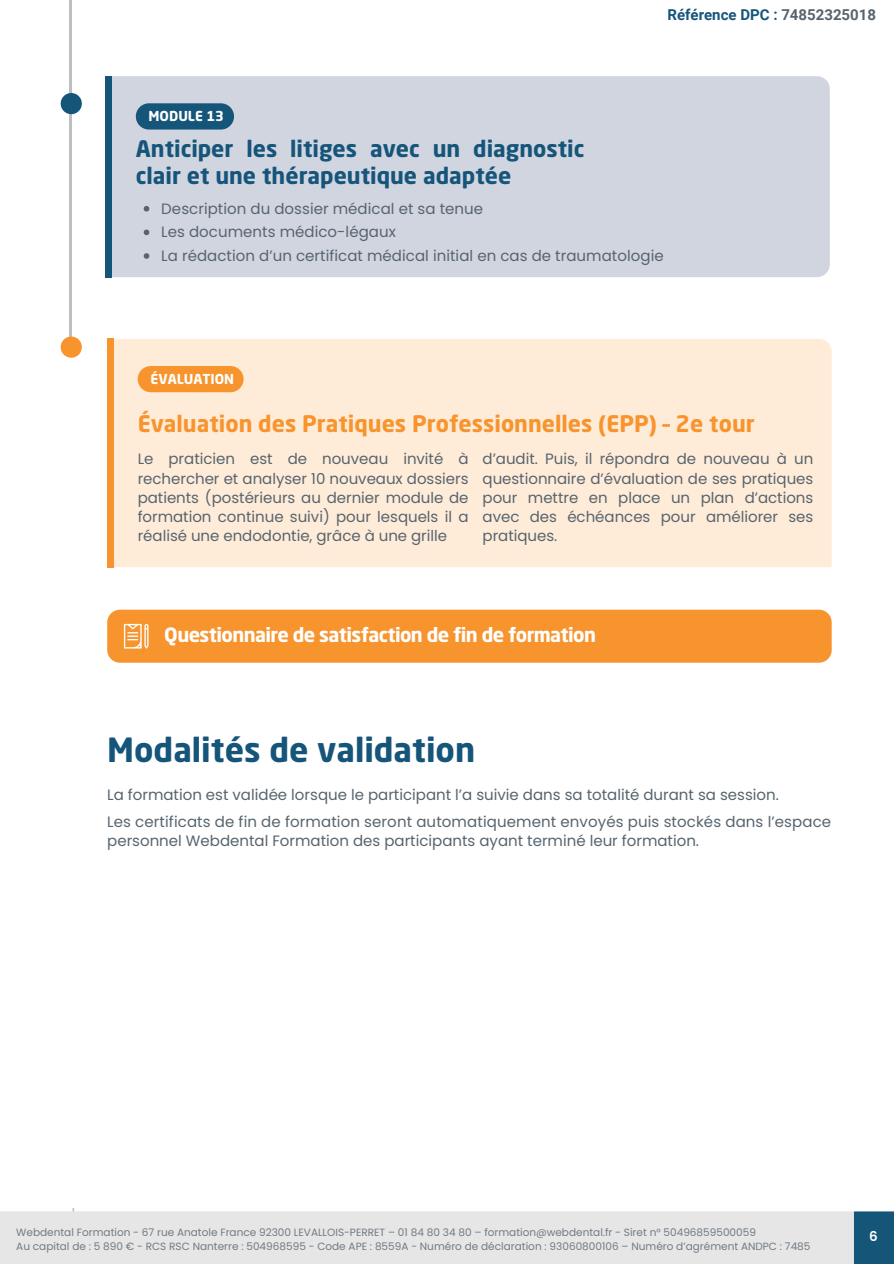
<style>
.page{position:relative;width:894px;height:1264px;background:#fff}
.page>*{position:absolute;margin:0;border:0;box-sizing:border-box;transform-origin:0 0}
.t1{font:700 33px "Neo Sans Std";color:#16557a}
.t2{font:700 22.5px/27px "Neo Sans Std";color:#16557a}
.t3{font:700 22.5px "Neo Sans Std";color:#f8942d}
.t4{font:700 19.5px "Neo Sans Std";letter-spacing:-.03em;color:#fff}
.t5{font:15px/19.2px "Poppins";color:#57646e;text-align:justify}
.t6{font:700 15px "Roboto";color:#16557a}
.t7{font:700 13.5px "Neo Sans Std";color:#fff}
.t8{font:600 13.5px "Poppins";color:#fff}
.t9{font:10.5px "Poppins";color:#717a83}
.s1{color:#57646e}
</style>
<div class="page">
<img style="left:0;top:1208px;width:893px;height:55px">
<div style="left:111px;top:76px;width:718px;height:201px;background:#d1d5e0"></div>
<div style="left:105px;top:76px;width:6px;height:201px;background:#16557a"></div>
<div style="left:136px;top:103px;width:98px;height:27px;background:#16557a;border-radius:13px"></div>
<svg style="left:144px;top:206px;width:5px;height:5px"></svg>
<svg style="left:144px;top:229px;width:5px;height:6px"></svg>
<svg style="left:144px;top:253px;width:5px;height:6px"></svg>
<hr style="left:70px;top:0;width:1px;height:347px;background:#bcbec0">
<div style="left:61px;top:336px;width:21px;height:22px;background:#f8942d;border-radius:50%"></div>
<div style="left:61px;top:93px;width:21px;height:21px;background:#16557a;border-radius:50%"></div>
<div style="left:113px;top:339px;width:718px;height:228px;background:#ffecd8"></div>
<div style="left:107px;top:339px;width:6px;height:228px;background:#f8942d"></div>
<div style="left:138px;top:366px;width:105px;height:26px;background:#f8942d;border-radius:13px"></div>
<div style="left:107px;top:609px;width:724px;height:53px;background:#f8942d;border-radius:13px"></div>
<svg style="left:124px;top:624px;width:24px;height:24px"></svg>
<div style="left:249px;top:358px;width:71px;height:46px;background:#ffecd8"></div>
<h2 class="t7" style="left:148px;top:111px;width:77px">MODULE 13</h2>
<h4 class="t2" style="left:136px;top:137px;width:450px">Anticiper les litiges avec un diagnostic clair et une thérapeutique adaptée</h4>
<h2 class="t6" style="left:667px;top:6px;width:210px">Référence DPC : <span class="s1">74852325018</span></h2>
<p class="t5" style="left:161px;top:199px;width:323px">Description du dossier médical et sa tenue</p>
<p class="t5" style="left:161px;top:222px;width:236px">Les documents médico-légaux</p>
<p class="t5" style="left:161px;top:246px;width:503px">La rédaction d’un certificat médical initial en cas de traumatologie</p>
<p class="t7" style="left:151px;top:373px;width:85px">ÉVALUATION</p>
<h1 class="t3" style="left:138px;top:414px;width:618px">Évaluation des Pratiques Professionnelles (EPP) – 2e tour</h1>
<h6 class="t5" style="left:138px;top:449px;width:332px">Le praticien est de nouveau invité à rechercher et analyser 10 nouveaux dossiers patients (postérieurs au dernier module de formation continue suivi) pour lesquels il a réalisé une endodontie, grâce à une grille</h6>
<h6 class="t5" style="left:482px;top:449px;width:332px">d’audit. Puis, il répondra de nouveau à un questionnaire d’évaluation de ses pratiques pour mettre en place un plan d’actions avec des échéances pour améliorer ses pratiques.</h6>
<h6 class="t4" style="left:164px;top:627px;width:433px">Questionnaire de satisfaction de fin de formation</h6>
<p class="t1" style="left:107px;top:737px;width:369px">Modalités de validation</p>
<h3 class="t5" style="left:107px;top:781px;width:725px;line-height:27px">La formation est validée lorsque le participant l’a suivie dans sa totalité durant sa session.<br>Les certificats de fin de formation seront automatiquement envoyés puis stockés dans l’espace</h3>
<h3 class="t5" style="left:107px;top:831px;width:593px">personnel Webdental Formation des participants ayant terminé leur formation.</h3>
<p class="t9" style="left:16px;top:1225px;width:741px">Webdental Formation - 67 rue Anatole France 92300 LEVALLOIS-PERRET – 01 84 80 34 80 – formation@webdental.fr - Siret n° 50496859500059</p>
<p class="t9" style="left:16px;top:1238px;width:795px">Au capital de : 5 890 € - RCS RSC Nanterre : 504968595 - Code APE : 8559A - Numéro de déclaration : 93060800106 – Numéro d’agrément ANDPC : 7485</p>
<h4 class="t8" style="left:868px;top:1226px;width:10px">6</h4>
</div>
